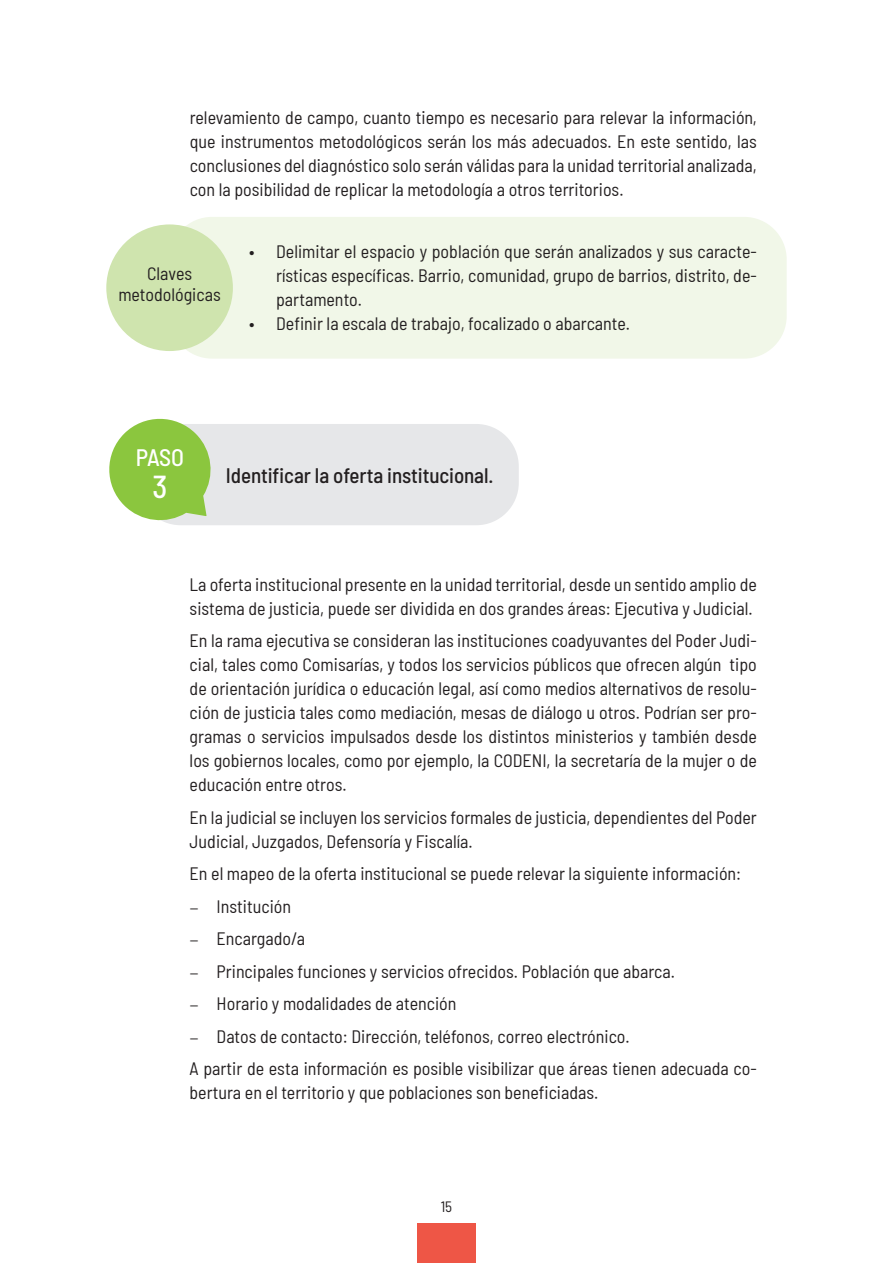
<style>
.page{position:relative;width:893px;height:1263px;background:#fff}
.page>*{position:absolute;margin:0;border:0;box-sizing:border-box;transform-origin:0 0}
.t1{font:500 semi-condensed 31.8px "Barlow";color:#fff}
.t2{font:500 semi-condensed 23.85px "Barlow";color:#fff}
.t3{font:500 semi-condensed 21px "Barlow";letter-spacing:-.005em;color:#231f20}
.t4{font:semi-condensed 18px/24px "Barlow";color:#231f20;text-align:justify}
.t5{font:semi-condensed 15px "Barlow";color:#231f20}
.s1{font-family:"Minion Pro";font-stretch:normal}
</style>
<div class="page">
<div style="left:417px;top:1223px;width:59px;height:40px;background:#ee5646"></div>
<div style="left:170px;top:217px;width:617px;height:142px;background:#f1f7e8;border-radius:43px"></div>
<div style="left:106px;top:224px;width:127px;height:127px;background:#cfe4ae;border-radius:50%"></div>
<div style="left:138px;top:424px;width:381px;height:101px;background:#e6e7e9;border-radius:43px"></div>
<svg style="left:109px;top:418px;width:102px;height:107px"></svg>
<p class="t4" style="left:190px;top:105px;width:569px">relevamiento de campo, cuanto tiempo es necesario para relevar la información, que instrumentos metodológicos serán los más adecuados. En este sentido, las conclusiones del diagnóstico solo serán válidas para la unidad territorial analizada, con la posibilidad de replicar la metodología a otros territorios.</p>
<p class="t4" style="left:118px;top:262px;width:104px;line-height:21px;text-align:center">Claves metodológicas</p>
<p class="t4" style="left:276px;top:238px;width:482px;text-indent:-27px">• Delimitar el espacio y población que serán analizados y sus caracte&shy;rísticas específicas. Barrio, comunidad, grupo de barrios, distrito, de&shy;partamento.</p>
<p class="t4" style="left:249px;top:310px;width:382px">• Definir la escala de trabajo, focalizado o abarcante.</p>
<h2 class="t2" style="left:136px;top:440px;width:50px">PASO</h2>
<h1 class="t1" style="left:152px;top:463px;width:16px">3</h1>
<p class="t3" style="left:226px;top:460px;width:269px">Identificar la oferta institucional.</p>
<p class="t4" style="left:190px;top:571px;width:569px">La oferta institucional presente en la unidad territorial, desde un sentido amplio de sistema de justicia, puede ser dividida en dos grandes áreas: Ejecutiva y Judicial.</p>
<p class="t4" style="left:190px;top:628px;width:569px">En la rama ejecutiva se consideran las instituciones coadyuvantes del Poder Judi&shy;cial, tales como Comisarías, y todos los servicios públicos que ofrecen algún tipo de orientación jurídica o educación legal, así como medios alternativos de resolu&shy;ción de justicia tales como mediación, mesas de diálogo u otros. Podrían ser pro&shy;gramas o servicios impulsados desde los distintos ministerios y también desde los gobiernos locales, como por ejemplo, la CODENI, la secretaría de la mujer o de educación entre otros.</p>
<p class="t4" style="left:190px;top:804px;width:569px">En la judicial se incluyen los servicios formales de justicia, dependientes del Poder<br>Judicial, Juzgados, Defensoría y Fiscalía.</p>
<p class="t4" style="left:190px;top:860px;width:553px">En el mapeo de la oferta institucional se puede relevar la siguiente información:</p>
<p class="t4" style="left:190px;top:893px;width:103px"><span class="s1">–</span> Institución</p>
<p class="t4" style="left:190px;top:926px;width:117px"><span class="s1">–</span> Encargado/a</p>
<p class="t4" style="left:190px;top:958px;width:487px"><span class="s1">–</span> Principales funciones y servicios ofrecidos. Población que abarca.</p>
<p class="t4" style="left:190px;top:991px;width:268px"><span class="s1">–</span> Horario y modalidades de atención</p>
<p class="t4" style="left:190px;top:1019px;width:569px;line-height:32.5px"><span class="s1">–</span> Datos de contacto: Dirección, teléfonos, correo electrónico.<br>A partir de esta información es posible visibilizar que áreas tienen adecuada co-</p>
<p class="t4" style="left:190px;top:1080px;width:410px">bertura en el territorio y que poblaciones son beneficiadas.</p>
<p class="t5" style="left:441px;top:1196px;width:13px">15</p>
</div>
